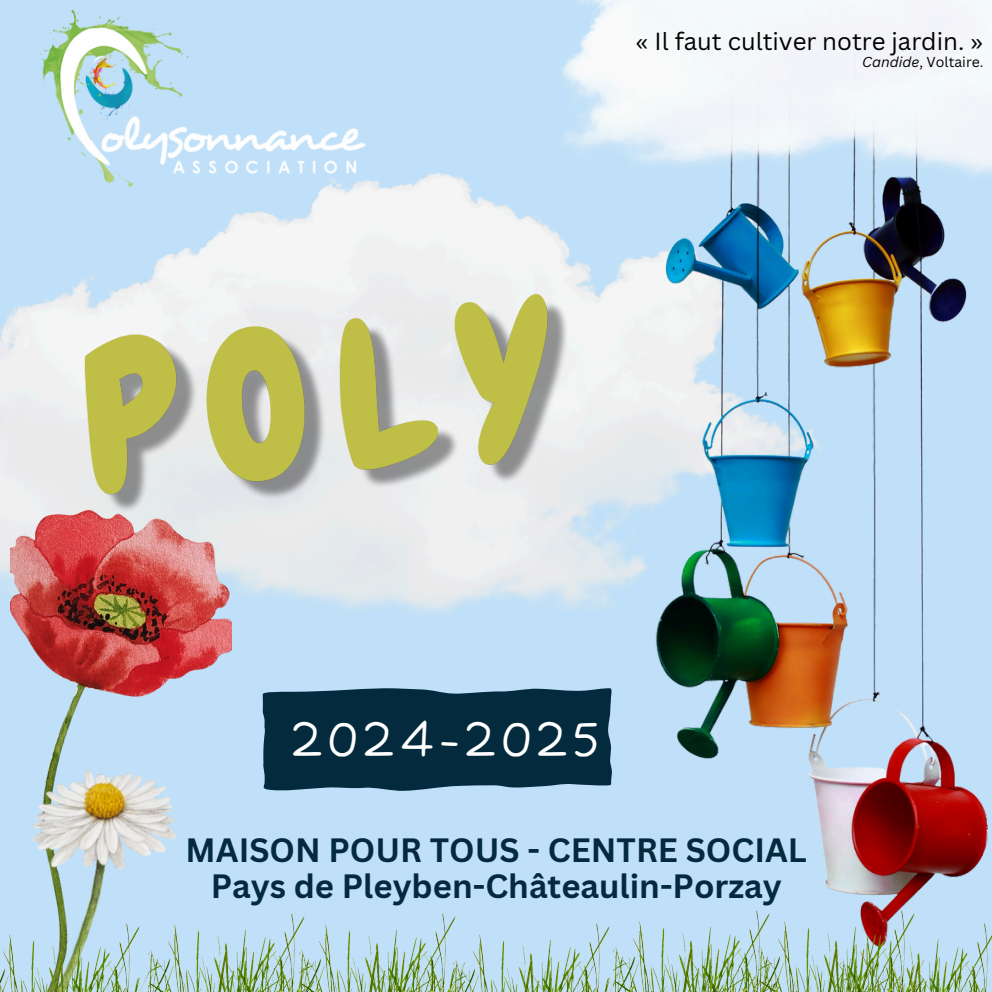
<style>
.page{position:relative;width:992px;height:992px;background:#fff}
.page>*{position:absolute;margin:0;border:0;box-sizing:border-box;transform-origin:0 0}
.t1{font:46.4px "Irene Florentina";color:#fff}
.t2{font:700 32.8px/36px "Canva Sans";color:#042a3d;text-align:center}
.t3{font:24px "Canva Sans";color:#000}
.t4{font:14px "Canva Sans";color:#000}
.s1{font-style:italic}
</style>
<div class="page">
<div style="left:0;top:0;width:992px;height:991px;background:#bfe0f8"></div>
<svg style="left:262px;top:688px;width:272px;height:103px;background:#0f3548"></svg>
<img style="left:40px;top:11px;width:326px;height:161px">
<img style="left:231px;top:913px;width:69px;height:78px">
<img style="left:0;top:172px;width:534px;height:459px">
<img style="left:69px;top:249px;width:465px;height:303px">
<img style="left:534px;top:197px;width:458px;height:794px">
<img style="left:300px;top:913px;width:156px;height:78px">
<img style="left:562px;top:0;width:430px;height:197px">
<img style="left:453px;top:923px;width:160px;height:68px">
<img style="left:613px;top:911px;width:145px;height:80px">
<img style="left:758px;top:911px;width:165px;height:80px">
<img style="left:11px;top:510px;width:220px;height:481px">
<img style="left:11px;top:748px;width:180px;height:243px">
<img style="left:0;top:923px;width:148px;height:68px">
<p class="t3" style="left:635px;top:24px;width:349px">« Il faut cultiver notre jardin. »</p>
<p class="t4" style="left:862px;top:52px;width:123px"><span class="s1">Candide</span>, Voltaire.</p>
<p class="t1" style="left:289px;top:710px;width:314px">2024-2025</p>
<h2 class="t2" style="left:186px;top:830px;width:622px">MAISON POUR TOUS - CENTRE SOCIAL<br>Pays de Pleyben-Châteaulin-Porzay</h2>
</div>
